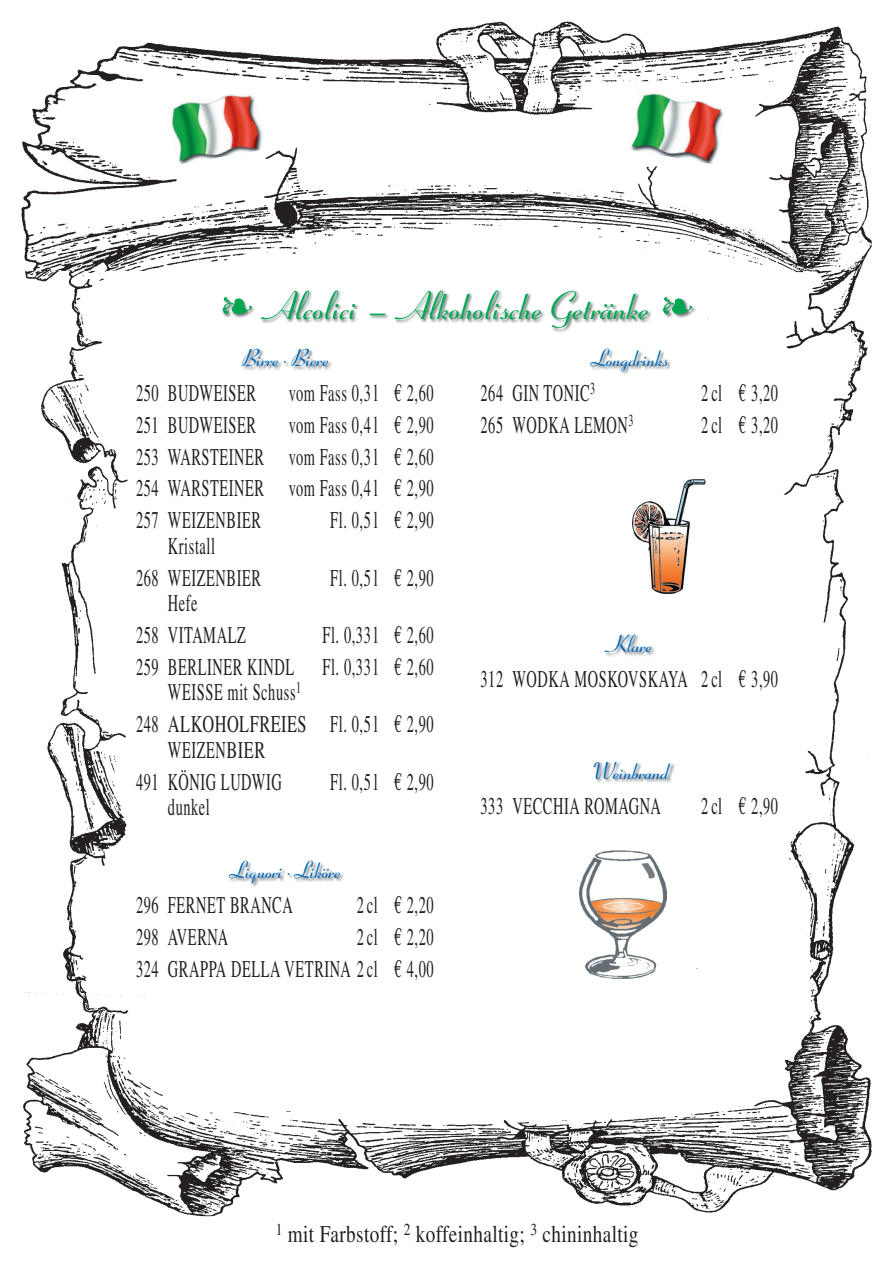
<style>
.page{position:relative;width:893px;height:1263px;background:#fff}
.page>*{position:absolute;margin:0;border:0;box-sizing:border-box;transform-origin:0 0}
.t1{font:700 39px "Coronet LT Std";color:#00a54f}
.t2{font:24px/31.8px "Times LT Std";letter-spacing:.04em;color:#231f20;scale:.6 1}
.t3{font:700 24px "Coronet LT Std";color:#0166b3}
.t4{font:24px "Times LT Std";letter-spacing:.02em;color:#231f20;scale:.8 1}
</style>
<div class="page">
<img style="left:21px;top:21px;width:851px;height:1195px">
<img style="left:632px;top:479px;width:73px;height:114px">
<img style="left:222px;top:290px;width:474px;height:42px">
<svg style="left:222px;top:297px;width:30px;height:17px"></svg>
<svg style="left:662px;top:297px;width:30px;height:17px"></svg>
<img style="left:242px;top:348px;width:90px;height:22px">
<img style="left:229px;top:861px;width:115px;height:26px">
<img style="left:604px;top:634px;width:52px;height:22px">
<img style="left:594px;top:761px;width:81px;height:22px">
<img style="left:590px;top:348px;width:81px;height:27px">
<img style="left:580px;top:850px;width:86px;height:128px">
<img style="left:166px;top:90px;width:99px;height:75px">
<img style="left:628px;top:90px;width:99px;height:75px">
<h1 class="t1" style="left:266px;top:283px;width:383px">Alcolici – Alkoholische Getränke</h1>
<p class="t3" style="left:242px;top:344px;width:88px">Birre · Biere</p>
<p class="t2" style="left:136px;top:377px;width:201px">250 BUDWEISER</p>
<p class="t2" style="left:289px;top:377px;width:243px">vom Fass 0,3 l € 2,60</p>
<p class="t2" style="left:136px;top:409px;width:201px">251 BUDWEISER</p>
<p class="t2" style="left:136px;top:409px;width:498px;text-align:justify;text-indent:153px">vom Fass 0,4 l € 2,90<br>253 WARSTEINER vom Fass 0,3 l € 2,60<br>254 WARSTEINER vom Fass 0,4 l € 2,90<br>257 WEIZENBIER</p>
<p class="t2" style="left:330px;top:504px;width:174px">Fl. 0,5 l € 2,90</p>
<p class="t2" style="left:136px;top:530px;width:210px;text-align:center">Kristall<br>268 WEIZENBIER</p>
<p class="t2" style="left:330px;top:562px;width:174px">Fl. 0,5 l € 2,90</p>
<p class="t2" style="left:136px;top:587px;width:184px;text-indent:32px">Hefe<br>258 VITAMALZ</p>
<p class="t2" style="left:136px;top:619px;width:498px;text-align:right">Fl. 0,33 l € 2,60<br>259 BERLINER KINDL Fl. 0,33 l € 2,60</p>
<p class="t2" style="left:136px;top:676px;width:498px;text-indent:32px">WEISSE mit Schuss<sup>1<br></sup>248 ALKOHOLFREIES Fl. 0,5 l € 2,90</p>
<p class="t2" style="left:136px;top:734px;width:244px;text-indent:32px">WEIZENBIER<br>491 KÖNIG LUDWIG</p>
<p class="t2" style="left:330px;top:766px;width:174px">Fl. 0,5 l € 2,90</p>
<p class="t2" style="left:168px;top:791px;width:71px">dunkel</p>
<p class="t3" style="left:230px;top:856px;width:112px">Liquori · Liköre</p>
<p class="t2" style="left:136px;top:889px;width:263px">296 FERNET BRANCA</p>
<p class="t2" style="left:357px;top:889px;width:130px">2 cl € 2,20</p>
<p class="t2" style="left:136px;top:921px;width:155px">298 AVERNA</p>
<p class="t2" style="left:136px;top:921px;width:498px;text-align:right">2 cl € 2,20<br>324 GRAPPA DELLA VETRINA 2 cl € 4,00</p>
<p class="t3" style="left:591px;top:344px;width:79px">Longdrinks</p>
<p class="t2" style="left:480px;top:377px;width:193px">264 GIN TONIC<sup>3</sup></p>
<p class="t2" style="left:701px;top:377px;width:130px">2 cl € 3,20</p>
<p class="t2" style="left:480px;top:409px;width:257px">265 WODKA LEMON<sup>3</sup></p>
<p class="t2" style="left:701px;top:409px;width:130px">2 cl € 3,20</p>
<p class="t3" style="left:607px;top:630px;width:46px">Klare</p>
<p class="t2" style="left:480px;top:663px;width:498px">312 WODKA MOSKOVSKAYA 2 cl € 3,90</p>
<p class="t3" style="left:590px;top:756px;width:79px">Weinbrand</p>
<p class="t2" style="left:480px;top:790px;width:302px">333 VECCHIA ROMAGNA</p>
<p class="t2" style="left:701px;top:790px;width:130px">2 cl € 2,90</p>
<p class="t4" style="left:276px;top:1220px;width:455px"><sup>1</sup> mit Farbstoff; <sup>2</sup> koffeinhaltig; <sup>3</sup> chininhaltig</p>
</div>
